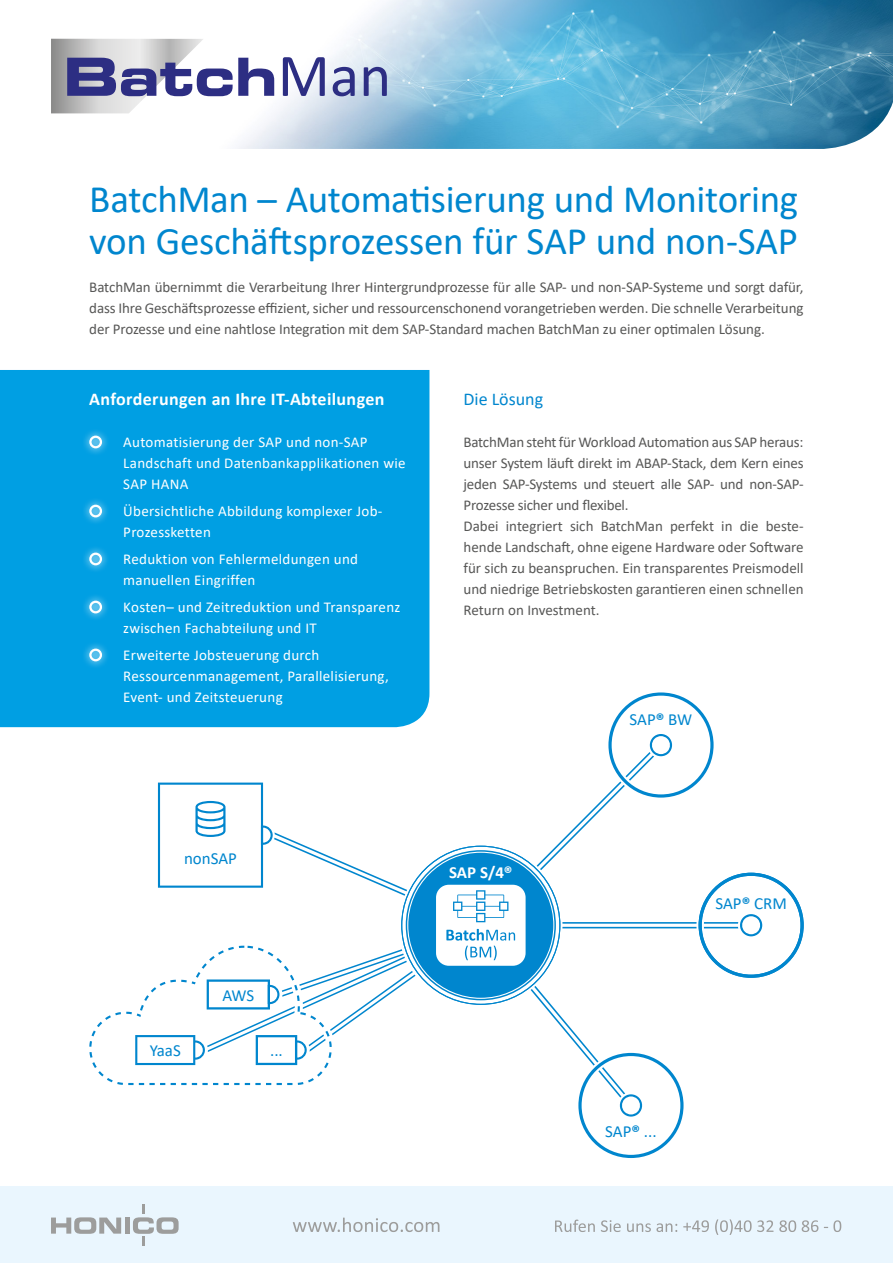
<style>
.page{position:relative;width:893px;height:1263px;background:#fff}
.page>*{position:absolute;margin:0;border:0;box-sizing:border-box;transform-origin:0 0}
.t1{font:39px/42px "Calibri";letter-spacing:-.01em;color:#0086ce}
.t2{font:700 18px "Calibri";letter-spacing:.02em;color:#fff}
.t3{font:18px "Calibri";color:#0086ce}
.t4{font:16.95px "Calibri";color:#0086ce}
.t5{font:700 16.95px "Calibri";color:#fff}
.t6{font:15px/21px "Calibri";letter-spacing:-.005em;color:#575756;text-align:justify}
.t7{font:15px/21px "Calibri";letter-spacing:.02em;color:#fff}
.s1{font-weight:700}
</style>
<div class="page">
<img style="left:51px;top:0;width:842px;height:149px">
<div style="left:0;top:1186px;width:893px;height:77px;background:#eaf6fe"></div>
<svg style="left:51px;top:39px;width:223px;height:74px"></svg>
<svg style="left:283px;top:57px;width:42px;height:39px"></svg>
<svg style="left:333px;top:67px;width:22px;height:29px"></svg>
<svg style="left:364px;top:67px;width:23px;height:29px"></svg>
<svg style="left:293px;top:1217px;width:146px;height:15px"></svg>
<svg style="left:51px;top:1217px;width:70px;height:17px"></svg>
<div style="left:125px;top:1217px;width:5px;height:16px;background:#9d9d9c"></div>
<svg style="left:133px;top:1204px;width:46px;height:42px"></svg>
<div style="left:0;top:370px;width:429px;height:357px;background:#009fe3"></div>
<svg style="left:82px;top:429px;width:28px;height:27px"></svg>
<div style="left:89px;top:436px;width:13px;height:12px;border:2px solid #fff;border-radius:50%"></div>
<svg style="left:555px;top:1219px;width:286px;height:16px"></svg>
<svg style="left:82px;top:498px;width:28px;height:27px"></svg>
<div style="left:89px;top:505px;width:13px;height:12px;border:2px solid #fff;border-radius:50%"></div>
<svg style="left:82px;top:594px;width:28px;height:27px"></svg>
<div style="left:89px;top:601px;width:13px;height:12px;border:2px solid #fff;border-radius:50%"></div>
<svg style="left:82px;top:642px;width:28px;height:27px"></svg>
<div style="left:89px;top:649px;width:13px;height:12px;border:2px solid #fff;border-radius:50%"></div>
<svg style="left:82px;top:546px;width:28px;height:27px"></svg>
<div style="left:89px;top:553px;width:13px;height:12px;border:2px solid #fff;border-radius:50%"></div>
<svg style="left:89px;top:692px;width:715px;height:466px"></svg>
<h1 class="t1" style="left:89px;top:177px;width:710px">BatchMan – Automatisierung und Monitoring von Geschäftsprozessen für SAP und non-SAP</h1>
<p class="t6" style="left:89px;top:276px;width:716px">BatchMan übernimmt die Verarbeitung Ihrer Hintergrundprozesse für alle SAP- und non-SAP-Systeme und sorgt dafür, dass Ihre Geschäftsprozesse effizient, sicher und ressourcenschonend vorangetrieben werden. Die schnelle Verarbeitung der Prozesse und eine nahtlose Integration mit dem SAP-Standard machen BatchMan zu einer optimalen Lösung.</p>
<p class="t2" style="left:89px;top:386px;width:297px">Anforderungen an Ihre IT-Abteilungen</p>
<p class="t7" style="left:123px;top:431px;width:284px">Automatisierung der SAP und non-SAP<br>Landschaft und Datenbankapplikationen wie<br>SAP HANA</p>
<p class="t7" style="left:123px;top:500px;width:261px">Übersichtliche Abbildung komplexer Job-<br>Prozessketten</p>
<p class="t7" style="left:123px;top:548px;width:236px">Reduktion von Fehlermeldungen und manuellen Eingriffen</p>
<p class="t7" style="left:123px;top:596px;width:279px">Kosten– und Zeitreduktion und Transparenz zwischen Fachabteilung und IT</p>
<p class="t7" style="left:123px;top:644px;width:267px">Erweiterte Jobsteuerung durch<br>Ressourcenmanagement, Parallelisierung,<br>Event- und Zeitsteuerung</p>
<p class="t3" style="left:463px;top:386px;width:81px">Die Lösung</p>
<p class="t6" style="left:463px;top:431px;width:342px;text-align:left">BatchMan steht für Workload Automation aus SAP heraus: unser System läuft direkt im ABAP-Stack, dem Kern eines jeden SAP-Systems und steuert alle SAP- und non-SAP-Prozesse sicher und flexibel.<br>Dabei integriert sich BatchMan perfekt in die beste&shy;hende Landschaft, ohne eigene Hardware oder Software für sich zu beanspruchen. Ein transparentes Preismodell und niedrige Betriebskosten garantieren einen schnellen Return on Investment.</p>
<p class="t4" style="left:630px;top:708px;width:64px">SAP<span class="s1">®</span> BW</p>
<p class="t4" style="left:184px;top:847px;width:54px">nonSAP</p>
<p class="t4" style="left:150px;top:1038px;width:33px">YaaS</p>
<p class="t4" style="left:222px;top:983px;width:33px">AWS</p>
<p class="t4" style="left:270px;top:1038px;width:14px">...</p>
<p class="t5" style="left:449px;top:860px;width:65px">SAP S/4®</p>
<p class="t4" style="left:715px;top:891px;width:73px">SAP<span class="s1">®</span> CRM</p>
<p class="t4" style="left:605px;top:1119px;width:53px">SAP<span class="s1">®</span> ...</p>
</div>
